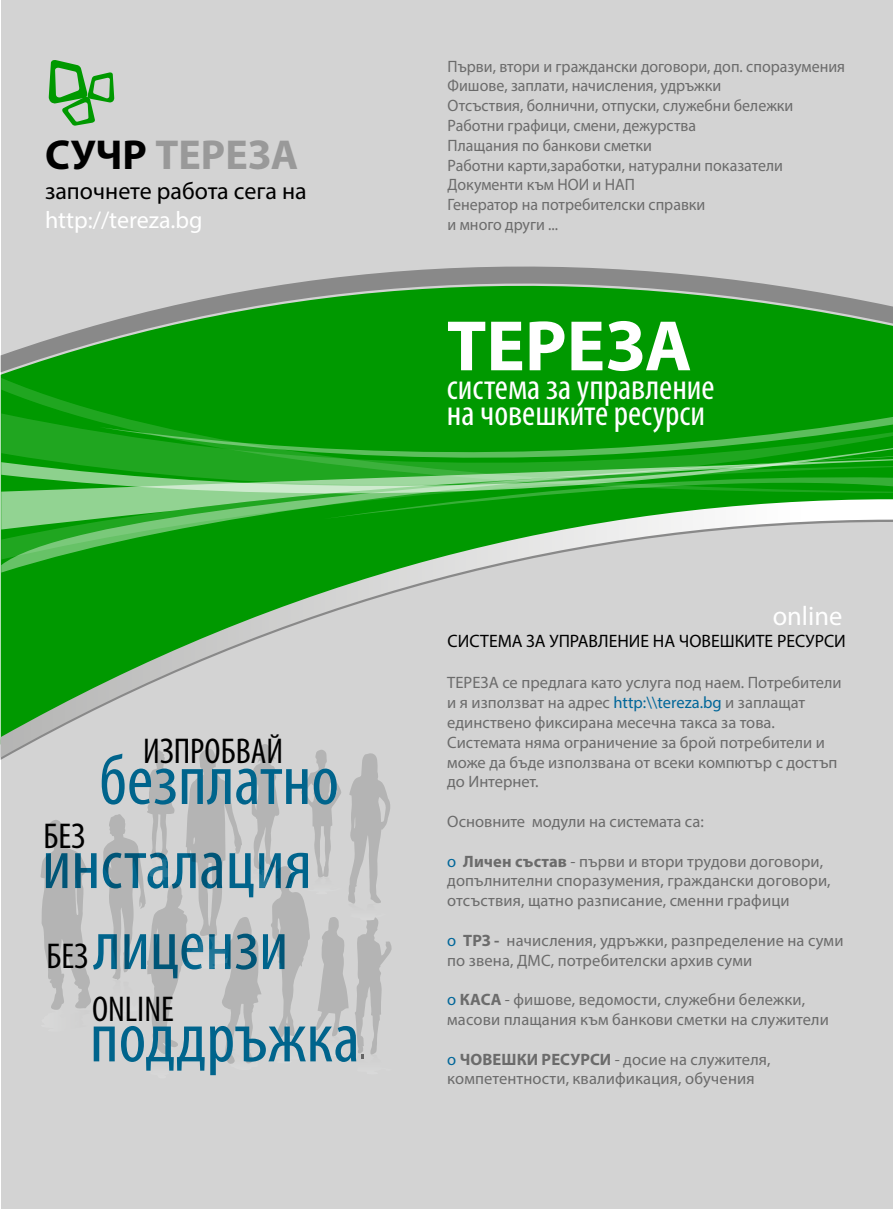
<style>
.page{position:relative;width:893px;height:1209px;background:#fff}
.page>*{position:absolute;margin:0;border:0;box-sizing:border-box;transform-origin:0 0}
.t1{font:condensed 72px/81px "Myriad Pro";color:#00648c;text-align:center}
.t2{font:700 72px "Myriad Pro";color:#fff}
.t3{font:700 42px "Myriad Pro";color:#999}
.t4{font:condensed 36px/26.2px "Myriad Pro";color:#fff}
.t5{font:condensed 36px "Myriad Pro";color:#000}
.t6{font:27px "Myriad Pro";color:#fff}
.t7{font:24px "Myriad Pro";color:#000}
.t8{font:24px "Myriad Pro";color:#fff}
.t9{font:18px "Myriad Pro";color:#000}
.t10{font:16.5px/19.8px "Myriad Pro";color:#6b6b6b}
.t11{font:16.5px/19.8px "Myriad Pro";color:#6b6b6b;scale:.96 1}
.s1{color:#000}
.s2{color:#069}
.s3{font-weight:700}
</style>
<div class="page">
<div style="left:1px;top:0;width:891px;height:1209px;background:#d3d3d3"></div>
<svg style="left:1px;top:266px;width:891px;height:106px;fill:#090"></svg>
<svg style="left:1px;top:573px;width:466px;height:185px"></svg>
<svg style="left:40px;top:820px;width:51px;height:190px"></svg>
<div style="left:1px;top:378px;width:891px;height:35px;background:#090"></div>
<svg style="left:1px;top:560px;width:523px;height:13px;fill:#090"></svg>
<svg style="left:1px;top:530px;width:720px;height:30px;fill:#090"></svg>
<svg style="left:1px;top:519px;width:891px;height:11px;background:#5cb75c"></svg>
<hr style="left:1px;top:413px;width:891px;height:4px;background:#090">
<svg style="left:1px;top:417px;width:891px;height:102px;background:#33ad33"></svg>
<svg style="left:103px;top:744px;width:289px;height:320px"></svg>
<svg style="left:49px;top:60px;width:65px;height:66px"></svg>
<h2 class="t3" style="left:45px;top:127px;width:255px"><span class="s1">СУЧР</span> ТЕРЕЗА</h2>
<h3 class="t7" style="left:45px;top:176px;width:263px">започнете работа сега на</h3>
<h3 class="t8" style="left:45px;top:205px;width:159px">http://tereza.bg</h3>
<h3 class="t5" style="left:44px;top:814px;width:43px">БЕЗ</h3>
<h3 class="t5" style="left:143px;top:730px;width:141px">ИЗПРОБВАЙ</h3>
<h1 class="t1" style="left:99px;top:739px;width:241px">безплатно</h1>
<h1 class="t1" style="left:42px;top:823px;width:271px">инсталация лицензи</h1>
<h3 class="t5" style="left:46px;top:935px;width:43px">БЕЗ</h3>
<h3 class="t5" style="left:92px;top:987px;width:83px">ONLINE</h3>
<h1 class="t1" style="left:90px;top:996px;width:271px">поддръжка</h1>
<p class="t11" style="left:447px;top:56px;width:415px">Първи, втори и граждански договори, доп. споразумения Фишове, заплати, начисления, удръжки<br>Отсъствия, болнични, отпуски, служебни бележки Работни графици, смени, дежурства<br>Плащания по банкови сметки<br>Работни карти,заработки, натурални показатели Документи към НОИ и НАП<br>Генератор на потребителски справки<br>и много други ...</p>
<h1 class="t2" style="left:447px;top:299px;width:246px">ТЕРЕЗА</h1>
<h3 class="t4" style="left:447px;top:374px;width:269px">система за управление на човешките ресурси</h3>
<h3 class="t6" style="left:772px;top:599px;width:71px">online</h3>
<p class="t9" style="left:447px;top:630px;width:400px">СИСТЕМА ЗА УПРАВЛЕНИЕ НА ЧОВЕШКИТЕ РЕСУРСИ</p>
<p class="t10" style="left:447px;top:673px;width:396px">ТЕРЕЗА се предлага като услуга под наем. Потребители и я използват на адрес <span class="s2">http:\\tereza.bg</span> и заплащат единствено фиксирана месечна такса за това.<br>Системата няма ограничение за брой потребители и може да бъде използвана от всеки компютър с достъп до Интернет.</p>
<p class="t10" style="left:447px;top:811px;width:258px">Основните модули на системата са:</p>
<p class="t10" style="left:447px;top:851px;width:385px"><span class="s2">о</span> <span class="s3">Личен състав</span> - първи и втори трудови договори, допълнителни споразумения, граждански договори, отсъствия, щатно разписание, сменни графици</p>
<p class="t10" style="left:447px;top:930px;width:398px"><span class="s2">о</span> <span class="s3">ТРЗ -</span> начисления, удръжки, разпределение на суми по звена, ДМС, потребителски архив суми</p>
<p class="t10" style="left:447px;top:989px;width:383px"><span class="s2">о</span> <span class="s3">КАСА</span> - фишове, ведомости, служебни бележки, масови плащания към банкови сметки на служители</p>
<p class="t10" style="left:447px;top:1049px;width:325px"><span class="s2">о</span> <span class="s3">ЧОВЕШКИ РЕСУРСИ</span> - досие на служителя, компетентности, квалификация, обучения</p>
</div>
